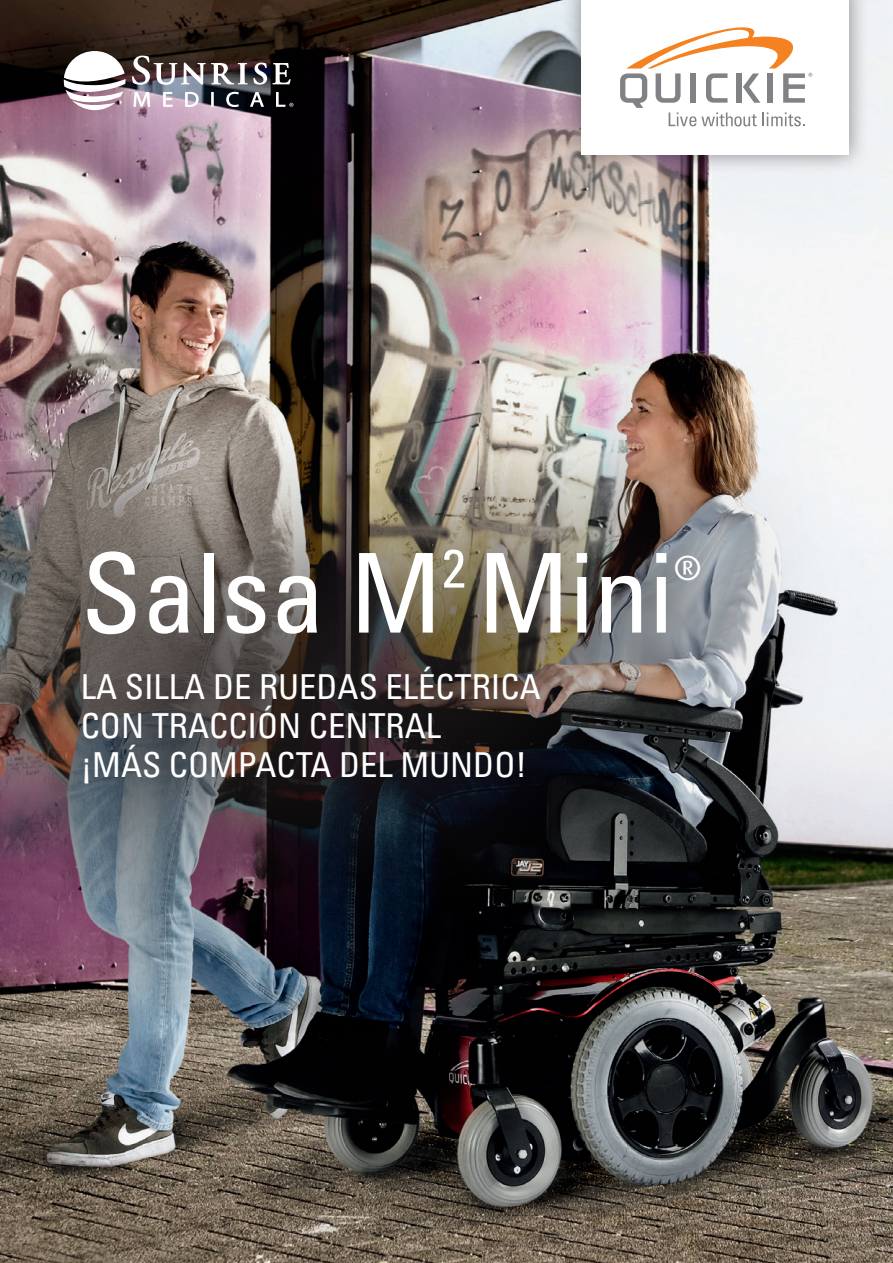
<style>
.page{position:relative;width:893px;height:1263px;background:#fff}
.page>*{position:absolute;margin:0;border:0;box-sizing:border-box;transform-origin:0 0}
.Head_Cover_Univers_C{font:condensed 110.1px "Univers Com 57";color:#fff}
.Head_Cover_Univers_C-2{font:500 34.95px "Dax OT";color:#fff}
.Head_Cover_Univers_C-3{font:condensed 34.5px "Univers Com 57";color:#fff}
</style>
<div class="page">
<img style="left:0;top:0;width:893px;height:1263px">
<div style="left:561px;top:0;width:308px;height:174px;background:#231f20;opacity:.5"></div>
<div style="left:581px;top:0;width:268px;height:154px;background:#fff"></div>
<svg style="left:620px;top:27px;width:192px;height:99px"></svg>
<svg style="left:64px;top:51px;width:61px;height:59px"></svg>
<svg style="left:132px;top:56px;width:135px;height:29px"></svg>
<svg style="left:273px;top:63px;width:18px;height:21px"></svg>
<svg style="left:133px;top:92px;width:17px;height:15px"></svg>
<svg style="left:163px;top:92px;width:10px;height:15px"></svg>
<svg style="left:185px;top:92px;width:14px;height:15px"></svg>
<svg style="left:211px;top:92px;width:3px;height:15px"></svg>
<svg style="left:226px;top:92px;width:13px;height:15px"></svg>
<svg style="left:250px;top:92px;width:14px;height:15px"></svg>
<svg style="left:276px;top:92px;width:17px;height:15px"></svg>
<svg style="left:102px;top:793px;width:381px;height:253px;background:#3d4752"></svg>
<img style="left:0;top:395px;width:838px;height:562px">
<p class="Head_Cover_Univers_C" style="left:81px;top:524px;width:594px">Salsa M<sup>2</sup> Mini</p>
<p class="Head_Cover_Univers_C-2" style="left:673px;top:545px;width:30px">®</p>
<p class="Head_Cover_Univers_C-3" style="left:81px;top:664px;width:461px">LA SILLA DE RUEDAS ELÉCTRICA</p>
<p class="Head_Cover_Univers_C-3" style="left:81px;top:703px;width:362px">CON TRACCIÓN CENTRAL</p>
<p class="Head_Cover_Univers_C-3" style="left:81px;top:742px;width:448px">¡MÁS COMPACTA DEL MUNDO!</p>
</div>
